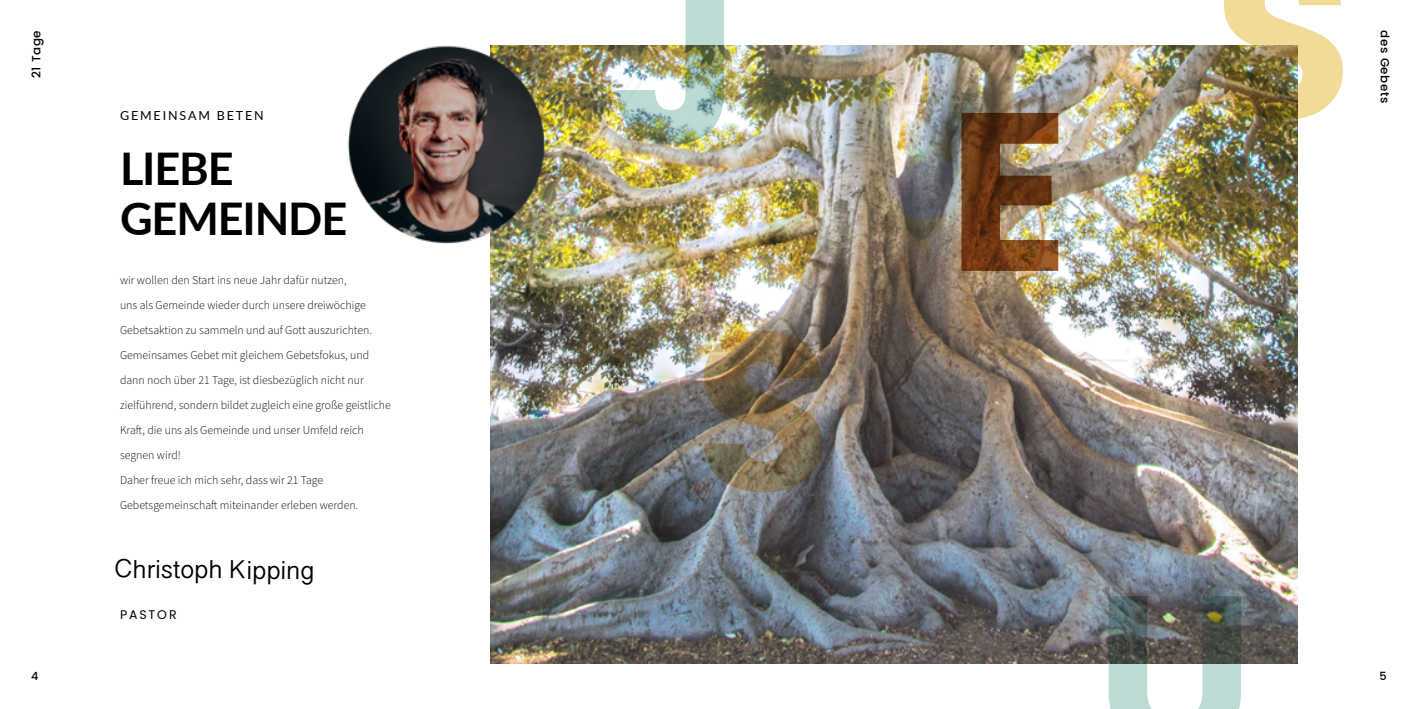
<style>
.page{position:relative;width:1418px;height:709px;background:#fff}
.page>*{position:absolute;margin:0;border:0;box-sizing:border-box;transform-origin:0 0}
.t1{font:700 225px "Poppins";color:#bddad4}
.t2{font:700 225px "Poppins";color:#a25d29}
.t3{font:700 225px "Poppins";color:#f1d59d}
.t4{font:700 225px "Poppins";color:#f1db97}
.t5{font:700 45px "Lato";letter-spacing:-.025em;color:#000}
.t6{font:26.25px "Sinhala Sangam MN";color:#000}
.t7{font:12.5px "Lato";letter-spacing:.15em;color:#000}
.t8{font:12.5px "Poppins";letter-spacing:.15em;color:#000}
.t9{font:300 11.88px/25px "Source Sans Pro";color:#000}
.t10{font:500 11.88px "Poppins";letter-spacing:.05em;color:#000}
.t11{font:500 11.25px "Poppins";color:#000}
</style>
<div class="page">
<img style="left:490px;top:45px;width:807px;height:619px">
<img style="left:347px;top:45px;width:262px;height:212px">
<p class="t10" style="left:30px;top:78px;width:49px;rotate:-90deg">21 Tage</p>
<p class="t11" style="left:31px;top:669px;width:9px">4</p>
<p class="t7" style="left:120px;top:106px;width:145px">GEMEINSAM BETEN</p>
<h2 class="t5" style="left:120px;top:135px;width:115px">LIEBE</h2>
<h2 class="t5" style="left:120px;top:185px;width:229px">GEMEINDE</h2>
<p class="t9" style="left:120px;top:268px;width:272px">wir wollen den Start ins neue Jahr dafür nutzen,<br>uns als Gemeinde wieder durch unsere dreiwöchige Gebetsaktion zu sammeln und auf Gott auszurichten.<br>Gemeinsames Gebet mit gleichem Gebetsfokus, und dann noch über 21 Tage, ist diesbezüglich nicht nur zielführend, sondern bildet zugleich eine große geistliche Kraft, die uns als Gemeinde und unser Umfeld reich segnen wird!<br>Daher freue ich mich sehr, dass wir 21 Tage Gebetsgemeinschaft miteinander erleben werden.</p>
<h3 class="t6" style="left:114px;top:555px;width:202px;rotate:1deg">Christoph Kipping</h3>
<p class="t8" style="left:120px;top:607px;width:58px">PASTOR</p>
<h1 class="t1" style="left:611px;top:-66px;width:132px">J</h1>
<h1 class="t3" style="left:694px;top:281px;width:140px">S</h1>
<h1 class="t2" style="left:947px;top:62px;width:123px">E</h1>
<h1 class="t4" style="left:1214px;top:-91px;width:140px">S</h1>
<p class="t10" style="left:1391px;top:30px;width:74px;rotate:90deg">des Gebets</p>
<h1 class="t1" style="left:1095px;top:545px;width:160px">U</h1>
<p class="t11" style="left:1379px;top:669px;width:9px">5</p>
</div>
